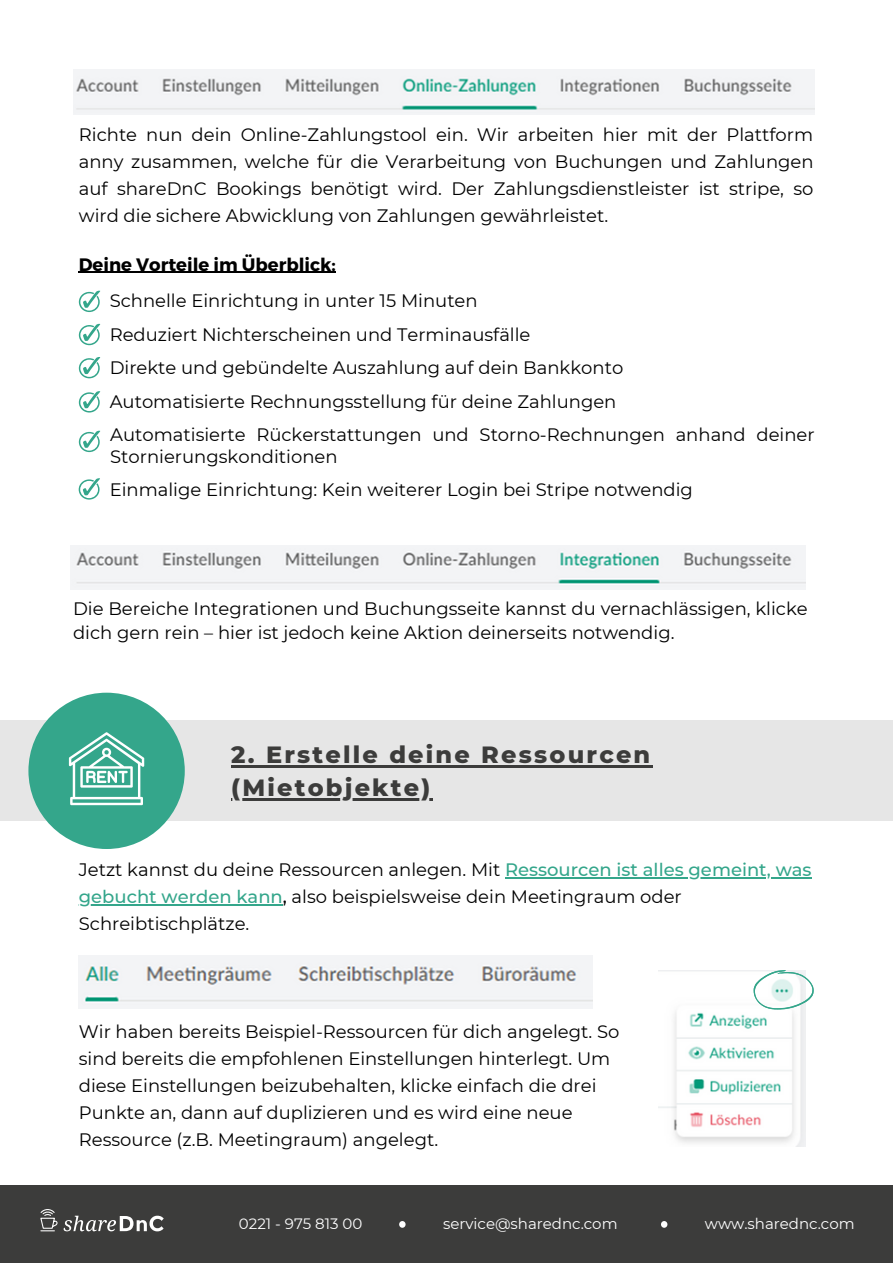
<style>
.page{position:relative;width:893px;height:1264px;background:#fff}
.page>*{position:absolute;margin:0;border:0;box-sizing:border-box;transform-origin:0 0}
.t1{font:800 24px/32.5px "Montserrat";letter-spacing:.09em;color:#3c3c3b}
.t2{font:18px/27px "Montserrat";color:#000}
.t3{font:700 18px "Montserrat";color:#000}
.t4{font:15px "Montserrat";color:#fff}
.s1{font-weight:500;color:#34a68b}
.s2{font-weight:500}
</style>
<div class="page">
<svg style="left:86px;top:114px;width:61px;height:1px"></svg>
<img style="left:73px;top:69px;width:741px;height:45px">
<svg style="left:79px;top:291px;width:21px;height:21px"></svg>
<svg style="left:79px;top:324px;width:21px;height:21px"></svg>
<svg style="left:79px;top:357px;width:21px;height:21px"></svg>
<svg style="left:79px;top:391px;width:21px;height:21px"></svg>
<svg style="left:79px;top:431px;width:21px;height:21px"></svg>
<svg style="left:79px;top:478px;width:21px;height:21px"></svg>
<div style="left:0;top:721px;width:892px;height:100px;background:#e6e6e6"></div>
<div style="left:28px;top:692px;width:157px;height:157px;background:#34a68b;border-radius:50%"></div>
<img style="left:70px;top:546px;width:735px;height:43px">
<img style="left:79px;top:955px;width:513px;height:53px">
<img style="left:658px;top:970px;width:147px;height:176px">
<svg style="left:69px;top:732px;width:75px;height:73px"></svg>
<svg style="left:753px;top:970px;width:60px;height:39px"></svg>
<hr style="left:79px;top:272px;width:257px;height:1px;background:#000">
<hr style="left:231px;top:765px;width:421px;height:2px;background:#3c3c3b">
<hr style="left:231px;top:798px;width:201px;height:2px;background:#3c3c3b">
<hr style="left:505px;top:877px;width:306px;height:1px;background:#34a68b">
<hr style="left:79px;top:904px;width:204px;height:1px;background:#34a68b">
<div style="left:0;top:1184px;width:892px;height:78px;background:#3c3c3b"></div>
<svg style="left:40px;top:1209px;width:124px;height:22px"></svg>
<svg style="left:661px;top:1221px;width:6px;height:6px"></svg>
<svg style="left:399px;top:1221px;width:7px;height:6px"></svg>
<p class="t2" style="left:79px;top:121px;width:736px;text-align:justify">Richte nun dein Online-Zahlungstool ein. Wir arbeiten hier mit der Plattform anny zusammen, welche für die Verarbeitung von Buchungen und Zahlungen auf shareDnC Bookings benötigt wird. Der Zahlungsdienstleister ist stripe, so wird die sichere Abwicklung von Zahlungen gewährleistet.</p>
<p class="t3" style="left:79px;top:252px;width:258px">Deine Vorteile im Überblick:</p>
<p class="t2" style="left:110px;top:284px;width:706px;line-height:33.5px">Schnelle Einrichtung in unter 15 Minuten<br>Reduziert Nichterscheinen und Terminausfälle<br>Direkte und gebündelte Auszahlung auf dein Bankkonto<br>Automatisierte Rechnungsstellung für deine Zahlungen<br>Automatisierte Rückerstattungen und Storno-Rechnungen anhand deiner</p>
<p class="t2" style="left:110px;top:440px;width:584px;line-height:32.7px">Stornierungskonditionen<br>Einmalige Einrichtung: Kein weiterer Login bei Stripe notwendig</p>
<p class="t2" style="left:73px;top:596px;width:736px;line-height:24.8px">Die Bereiche Integrationen und Buchungsseite kannst du vernachlässigen, klicke dich gern rein – hier ist jedoch keine Aktion deinerseits notwendig.</p>
<h1 class="t1" style="left:231px;top:738px;width:420px">2. Erstelle deine Ressourcen (Mietobjekte)</h1>
<p class="t2" style="left:79px;top:856px;width:734px">Jetzt kannst du deine Ressourcen anlegen. Mit <span class="s1">Ressourcen ist alles gemeint, was gebucht werden kann</span><span class="s2">,</span> also beispielsweise dein Meetingraum oder<br>Schreibtischplätze.</p>
<p class="t2" style="left:79px;top:1018px;width:542px">Wir haben bereits Beispiel-Ressourcen für dich angelegt. So sind bereits die empfohlenen Einstellungen hinterlegt. Um diese Einstellungen beizubehalten, klicke einfach die drei Punkte an, dann auf duplizieren und es wird eine neue Ressource (z.B. Meetingraum) angelegt.</p>
<p class="t4" style="left:239px;top:1214px;width:125px">0221 - 975 813 00</p>
<p class="t4" style="left:443px;top:1214px;width:176px">service@sharednc.com</p>
<p class="t4" style="left:704px;top:1214px;width:151px">www.sharednc.com</p>
</div>
